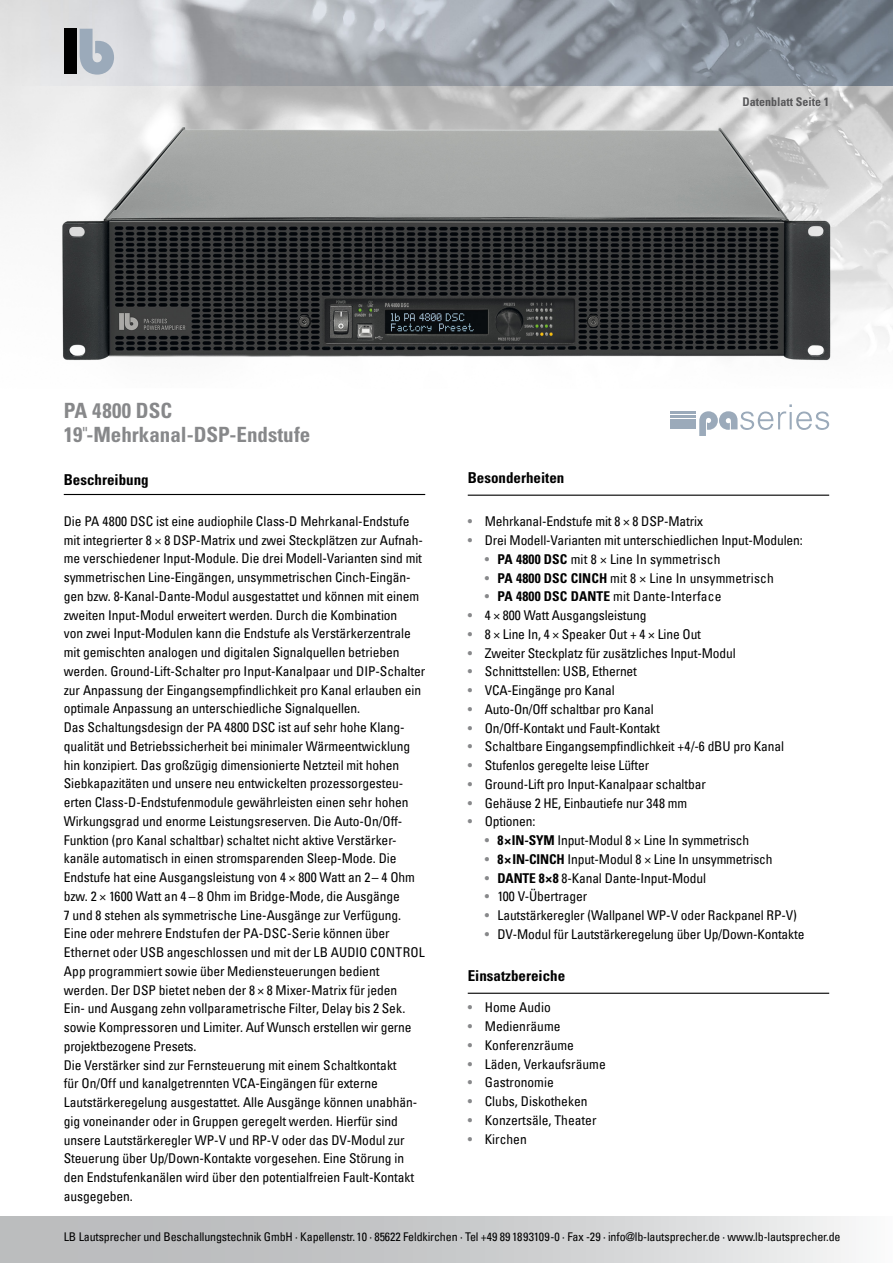
<style>
.page{position:relative;width:893px;height:1263px;background:#fff}
.page>*{position:absolute;margin:0;border:0;box-sizing:border-box;transform-origin:0 0}
.t1{font:700 condensed 21px/24px "Univers LT Std";color:#87888a}
.t2{font:700 condensed 15px "Univers LT Std";color:#000}
.t3{font:condensed 13.5px/18.8px "Univers Com 57";letter-spacing:-.005em;color:#000}
.t4{font:condensed 12px "Univers Com 57";letter-spacing:-.01em;color:#000}
.t5{font:700 condensed 12px "Univers LT Std";color:#58585a}
.s1{font-family:"Univers Com 57";font-weight:400}
.s2{color:#87888a}
.s3{font-family:"Univers LT Std";font-weight:700}
</style>
<div class="page">
<img style="left:0;top:85px;width:893px;height:255px">
<img style="left:0;top:0;width:893px;height:85px">
<div style="left:64px;top:29px;width:13px;height:45px;background:#000"></div>
<svg style="left:80px;top:29px;width:34px;height:46px"></svg>
<div style="left:0;top:1216px;width:893px;height:47px;background:linear-gradient(to right,#afb1b3,#edeeee)"></div>
<hr style="left:64px;top:494px;width:361px;height:1px;background:#000">
<hr style="left:468px;top:495px;width:361px;height:1px;background:#000">
<hr style="left:468px;top:993px;width:361px;height:1px;background:#000">
<img style="left:53px;top:124px;width:800px;height:237px">
<svg style="left:699px;top:404px;width:130px;height:32px"></svg>
<hr style="left:670px;top:425px;width:26px;height:4px;background:#9baaba">
<hr style="left:670px;top:419px;width:26px;height:4px;background:#9baaba">
<hr style="left:670px;top:415px;width:26px;height:3px;background:#9baaba">
<hr style="left:670px;top:412px;width:26px;height:2px;background:#9baaba">
<p class="t5" style="left:742px;top:95px;width:88px">Datenblatt Seite 1</p>
<h1 class="t1" style="left:64px;top:399px;width:248px">PA 4800 DSC<br>19<span class="s1">"</span>-Mehrkanal-DSP-Endstufe</h1>
<p class="t2" style="left:64px;top:470px;width:86px">Beschreibung</p>
<p class="t2" style="left:468px;top:468px;width:98px">Besonderheiten</p>
<p class="t3" style="left:468px;top:512px;width:237px"><span class="s2">•</span> Mehrkanal-Endstufe mit 8 × 8 DSP-Matrix</p>
<p class="t3" style="left:468px;top:531px;width:337px"><span class="s2">•</span> Drei Modell-Varianten mit unterschiedlichen Input-Modulen:</p>
<p class="t3" style="left:485px;top:549px;width:237px"><span class="s2">•</span> <span class="s3">PA 4800 DSC</span> mit 8 × Line In symmetrisch</p>
<p class="t3" style="left:485px;top:568px;width:290px"><span class="s2">•</span> <span class="s3">PA 4800 DSC CINCH</span> mit 8 × Line In unsymmetrisch</p>
<p class="t3" style="left:485px;top:587px;width:238px"><span class="s2">•</span> <span class="s3">PA 4800 DSC DANTE</span> mit Dante-Interface</p>
<p class="t3" style="left:468px;top:606px;width:180px"><span class="s2">•</span> 4 × 800 Watt Ausgangsleistung</p>
<p class="t3" style="left:468px;top:624px;width:235px"><span class="s2">•</span> 8 × Line In, 4 × Speaker Out + 4 × Line Out</p>
<p class="t3" style="left:468px;top:643px;width:270px"><span class="s2">•</span> Zweiter Steckplatz für zusätzliches Input-Modul</p>
<p class="t3" style="left:468px;top:662px;width:171px"><span class="s2">•</span> Schnittstellen: USB, Ethernet</p>
<p class="t3" style="left:468px;top:681px;width:148px"><span class="s2">•</span> VCA-Eingänge pro Kanal</p>
<p class="t3" style="left:468px;top:699px;width:188px"><span class="s2">•</span> Auto-On/Off schaltbar pro Kanal</p>
<p class="t3" style="left:468px;top:718px;width:194px"><span class="s2">•</span> On/Off-Kontakt und Fault-Kontakt</p>
<p class="t3" style="left:468px;top:737px;width:318px"><span class="s2">•</span> Schaltbare Eingangsempfindlichkeit +4/-6 dBU pro Kanal</p>
<p class="t3" style="left:468px;top:756px;width:183px"><span class="s2">•</span> Stufenlos geregelte leise Lüfter</p>
<p class="t3" style="left:468px;top:774px;width:240px"><span class="s2">•</span> Ground-Lift pro Input-Kanalpaar schaltbar</p>
<p class="t3" style="left:468px;top:793px;width:221px"><span class="s2">•</span> Gehäuse 2 HE, Einbautiefe nur 348 mm</p>
<p class="t3" style="left:468px;top:812px;width:69px"><span class="s2">•</span> Optionen:</p>
<p class="t3" style="left:485px;top:831px;width:266px"><span class="s2">•</span> <span class="s3">8×IN-SYM</span> Input-Modul 8 × Line In symmetrisch</p>
<p class="t3" style="left:485px;top:849px;width:289px"><span class="s2">•</span> <span class="s3">8×IN-CINCH</span> Input-Modul 8 × Line In unsymmetrisch</p>
<p class="t3" style="left:485px;top:868px;width:223px"><span class="s2">•</span> <span class="s3">DANTE 8×8</span> 8-Kanal Dante-Input-Modul</p>
<p class="t3" style="left:485px;top:887px;width:104px"><span class="s2">•</span> 100 V-Übertrager</p>
<p class="t3" style="left:485px;top:906px;width:314px"><span class="s2">•</span> Lautstärkeregler (Wallpanel WP-V oder Rackpanel RP-V)</p>
<p class="t3" style="left:485px;top:924px;width:321px"><span class="s2">•</span> DV-Modul für Lautstärkeregelung über Up/Down-Kontakte</p>
<p class="t2" style="left:468px;top:966px;width:99px">Einsatzbereiche</p>
<p class="t3" style="left:468px;top:998px;width:85px"><span class="s2">•</span> Home Audio</p>
<p class="t3" style="left:468px;top:1017px;width:94px"><span class="s2">•</span> Medienräume</p>
<p class="t3" style="left:468px;top:1035px;width:108px"><span class="s2">•</span> Konferenzräume</p>
<p class="t3" style="left:468px;top:1054px;width:139px"><span class="s2">•</span> Läden, Verkaufsräume</p>
<p class="t3" style="left:468px;top:1073px;width:87px"><span class="s2">•</span> Gastronomie</p>
<p class="t3" style="left:468px;top:1092px;width:121px"><span class="s2">•</span> Clubs, Diskotheken</p>
<p class="t3" style="left:468px;top:1110px;width:130px"><span class="s2">•</span> Konzertsäle, Theater</p>
<p class="t3" style="left:468px;top:1129px;width:61px"><span class="s2">•</span> Kirchen</p>
<p class="t3" style="left:64px;top:511px;width:363px">Die PA 4800 DSC ist eine audiophile Class-D Mehrkanal-Endstufe mit integrierter 8 × 8 DSP-Matrix und zwei Steckplätzen zur Aufnah&shy;me verschiedener Input-Module. Die drei Modell-Varianten sind mit symmetrischen Line-Eingängen, unsymmetrischen Cinch-Eingän&shy;gen bzw. 8-Kanal-Dante-Modul ausgestattet und können mit einem zweiten Input-Modul erweitert werden. Durch die Kombination<br>von zwei Input-Modulen kann die Endstufe als Verstärkerzentrale mit gemischten analogen und digitalen Signalquellen betrieben werden. Ground-Lift-Schalter pro Input-Kanalpaar und DIP-Schalter zur Anpassung der Eingangsempfindlichkeit pro Kanal erlauben ein optimale Anpassung an unterschiedliche Signalquellen.<br>Das Schaltungsdesign der PA 4800 DSC ist auf sehr hohe Klang&shy;qualität und Betriebssicherheit bei minimaler Wärmeentwicklung hin konzipiert. Das großzügig dimensionierte Netzteil mit hohen Siebkapazitäten und unsere neu entwickelten prozessorgesteu&shy;erten Class-D-Endstufenmodule gewährleisten einen sehr hohen Wirkungsgrad und enorme Leistungsreserven. Die Auto-On/Off-Funktion (pro Kanal schaltbar) schaltet nicht aktive Verstärker&shy;kanäle automatisch in einen stromsparenden Sleep-Mode. Die Endstufe hat eine Ausgangsleistung von 4 × 800 Watt an 2 – 4 Ohm bzw. 2 × 1600 Watt an 4 – 8 Ohm im Bridge-Mode, die Ausgänge<br>7 und 8 stehen als symmetrische Line-Ausgänge zur Verfügung.<br>Eine oder mehrere Endstufen der PA-DSC-Serie können über Ethernet oder USB angeschlossen und mit der LB AUDIO CONTROL App programmiert sowie über Mediensteuerungen bedient werden. Der DSP bietet neben der 8 × 8 Mixer-Matrix für jeden<br>Ein- und Ausgang zehn vollparametrische Filter, Delay bis 2 Sek. sowie Kompressoren und Limiter. Auf Wunsch erstellen wir gerne projektbezogene Presets.<br>Die Verstärker sind zur Fernsteuerung mit einem Schaltkontakt<br>für On/Off und kanalgetrennten VCA-Eingängen für externe Lautstärkeregelung ausgestattet. Alle Ausgänge können unabhän&shy;gig voneinander oder in Gruppen geregelt werden. Hierfür sind unsere Lautstärkeregler WP-V und RP-V oder das DV-Modul zur Steuerung über Up/Down-Kontakte vorgesehen. Eine Störung in den Endstufenkanälen wird über den potentialfreien Fault-Kontakt ausgegeben.</p>
<p class="t4" style="left:64px;top:1229px;width:778px">LB Lautsprecher und Beschallungstechnik GmbH · Kapellenstr. 10 · 85622 Feldkirchen · Tel +49 89 1893109-0 · Fax -29 · info@lb-lautsprecher.de · www.lb-lautsprecher.de</p>
</div>
